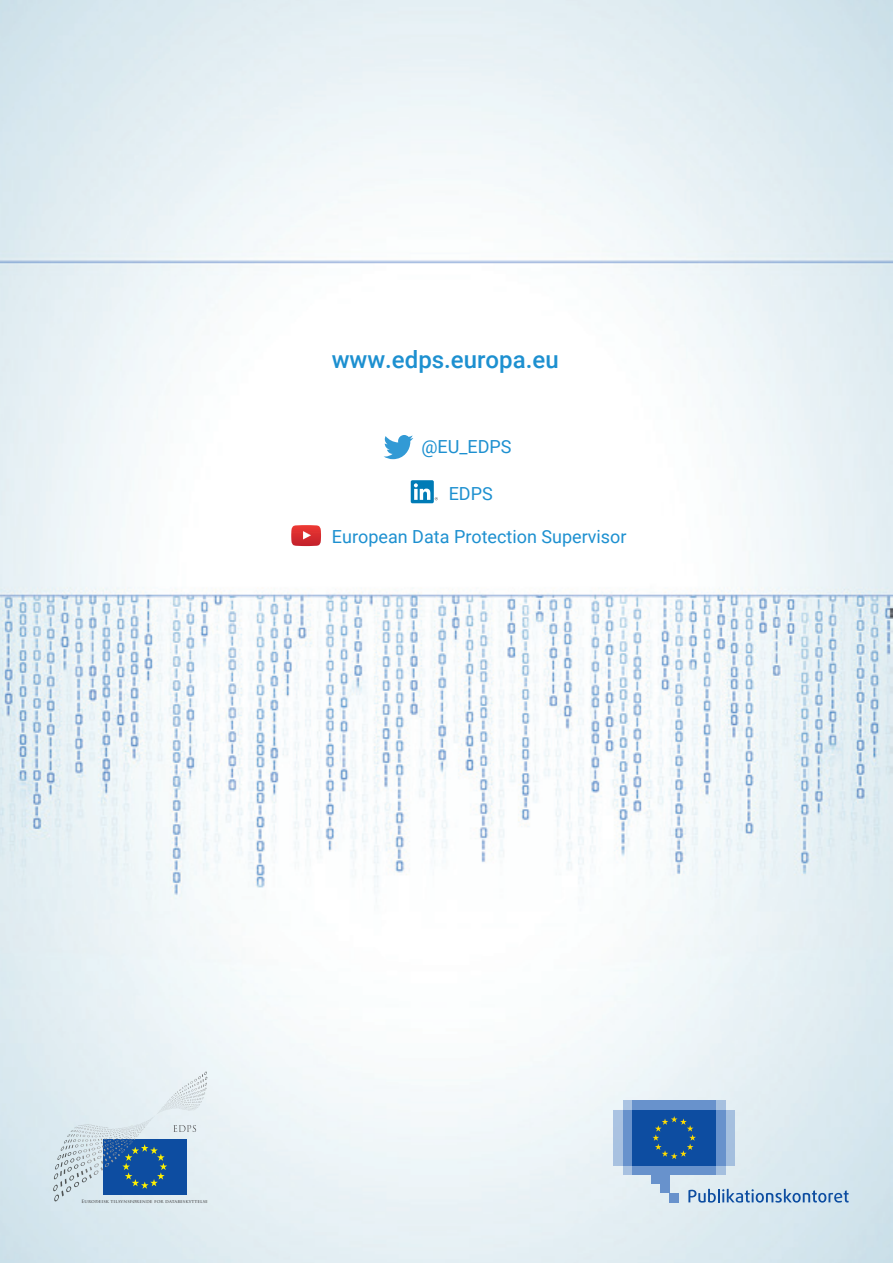
<style>
.page{position:relative;width:893px;height:1263px;background:#fff}
.page>*{position:absolute;margin:0;border:0;box-sizing:border-box;transform-origin:0 0}
.t1{font:500 24px "Roboto";color:#1d90d0}
.t2{font:18px "Roboto";color:#1d90d0}
.t3{font:700 4.65px "Trajan Pro";letter-spacing:.02em;color:#57585a}
</style>
<div class="page">
<img style="left:0;top:0;width:893px;height:1263px">
<svg style="left:384px;top:435px;width:29px;height:24px"></svg>
<div style="left:411px;top:480px;width:23px;height:23px;background:#007bb6;border-radius:2px"></div>
<svg style="left:414px;top:483px;width:24px;height:17px"></svg>
<svg style="left:291px;top:525px;width:30px;height:21px"></svg>
<div style="left:623px;top:1165px;width:102px;height:10px;background:#a5c0df"></div>
<div style="left:623px;top:1100px;width:102px;height:10px;background:#a8c2e1"></div>
<div style="left:632px;top:1100px;width:84px;height:10px;background:#6892cc"></div>
<div style="left:632px;top:1165px;width:84px;height:10px;background:#6892cc"></div>
<div style="left:716px;top:1110px;width:9px;height:55px;background:#6892cc"></div>
<div style="left:725px;top:1110px;width:10px;height:55px;background:#a5c0df"></div>
<div style="left:623px;top:1110px;width:9px;height:55px;background:#6892cc"></div>
<div style="left:614px;top:1110px;width:9px;height:55px;background:#aac2e1"></div>
<div style="left:651px;top:1165px;width:18px;height:19px;background:#6892cc"></div>
<div style="left:660px;top:1165px;width:9px;height:28px;background:#6892cc"></div>
<div style="left:669px;top:1193px;width:10px;height:10px;background:#6892cc"></div>
<div style="left:632px;top:1110px;width:84px;height:55px;background:#0d4da1"></div>
<svg style="left:652px;top:1116px;width:44px;height:43px"></svg>
<svg style="left:688px;top:1189px;width:161px;height:13px"></svg>
<svg style="left:53px;top:1071px;width:154px;height:131px"></svg>
<p class="t1" style="left:332px;top:342px;width:228px">www.edps.europa.eu</p>
<p class="t2" style="left:421px;top:434px;width:92px">@EU_EDPS</p>
<p class="t2" style="left:449px;top:481px;width:46px">EDPS</p>
<p class="t2" style="left:332px;top:524px;width:296px">European Data Protection Supervisor</p>
<p class="t3" style="left:82px;top:1199px;width:128px">Europæisk tilsynsførende for databeskyttelse</p>
</div>
